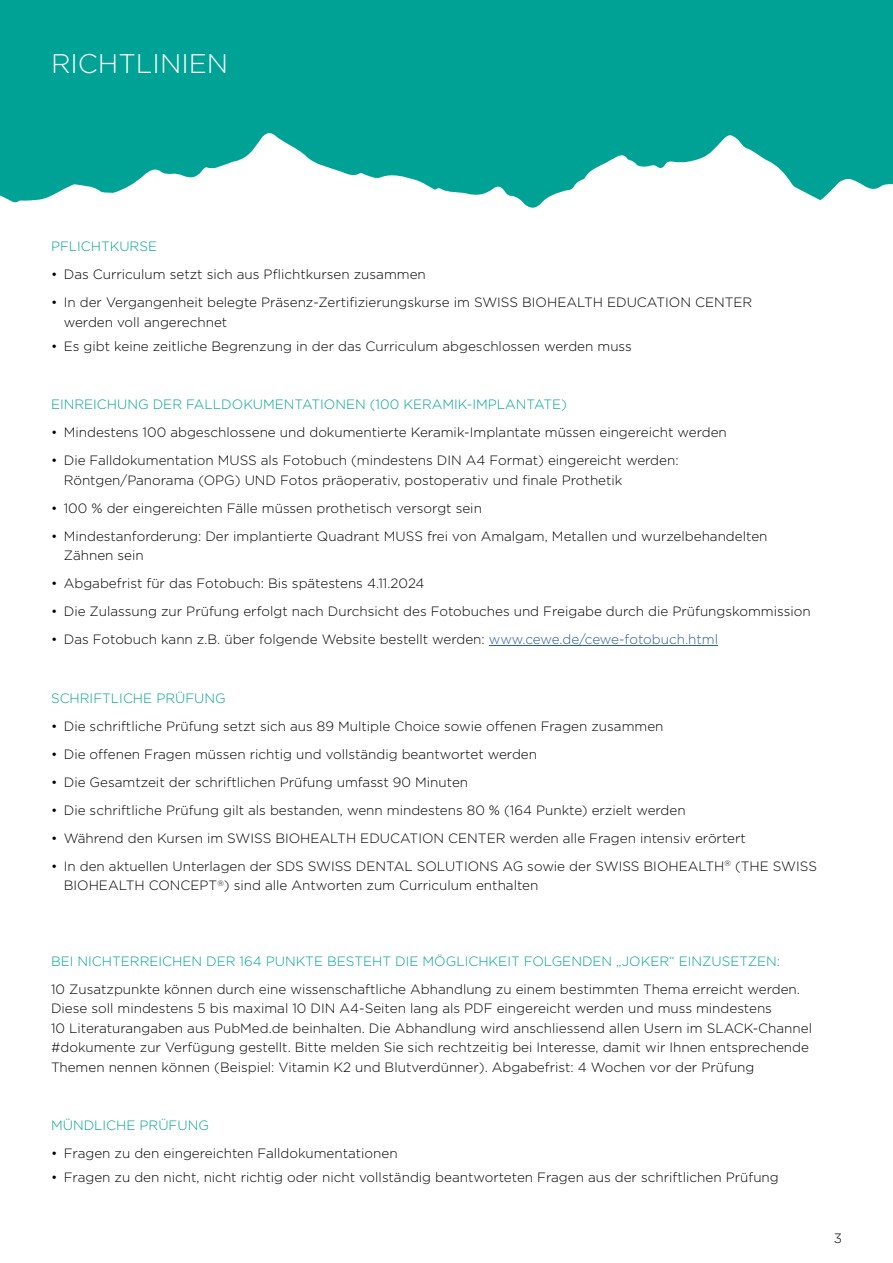
<style>
.page{position:relative;width:893px;height:1263px;background:#fff}
.page>*{position:absolute;margin:0;border:0;box-sizing:border-box;transform-origin:0 0}
.t1{font:300 27px "Gotham";color:#fff}
.t2{font:300 13.5px/19.5px "Gotham";color:#000}
.t3{font:300 13.5px "Gotham";color:#00a295}
.s1{color:#275b9b}
</style>
<div class="page">
<div style="left:0;top:0;width:893px;height:240px;background:#00a295"></div>
<svg style="left:0;top:133px;width:893px;height:79px"></svg>
<div style="left:0;top:212px;width:893px;height:346px;background:#fff"></div>
<hr style="left:489px;top:645px;width:229px;height:1px;background:#275b9b">
<h1 class="t1" style="left:51px;top:46px;width:179px">RICHTLINIEN</h1>
<p class="t3" style="left:51px;top:238px;width:108px">PFLICHTKURSE</p>
<p class="t2" style="left:51px;top:264px;width:376px">• Das Curriculum setzt sich aus Pflichtkursen zusammen</p>
<p class="t2" style="left:64px;top:292px;width:690px;text-indent:-13px">• In der Vergangenheit belegte Präsenz-Zertifizierungskurse im SWISS BIOHEALTH EDUCATION CENTER werden voll angerechnet</p>
<p class="t2" style="left:51px;top:336px;width:582px">• Es gibt keine zeitliche Begrenzung in der das Curriculum abgeschlossen werden muss</p>
<p class="t3" style="left:51px;top:396px;width:518px">EINREICHUNG DER FALLDOKUMENTATIONEN (100 KERAMIK-IMPLANTATE)</p>
<p class="t2" style="left:51px;top:422px;width:677px">• Mindestens 100 abgeschlossene und dokumentierte Keramik-Implantate müssen eingereicht werden</p>
<p class="t2" style="left:64px;top:450px;width:616px;text-indent:-13px">• Die Falldokumentation MUSS als Fotobuch (mindestens DIN A4 Format) eingereicht werden:<br>Röntgen/Panorama (OPG) UND Fotos präoperativ, postoperativ und finale Prothetik</p>
<p class="t2" style="left:51px;top:498px;width:432px">• 100 % der eingereichten Fälle müssen prothetisch versorgt sein</p>
<p class="t2" style="left:64px;top:526px;width:705px;text-indent:-13px">• Mindestanforderung: Der implantierte Quadrant MUSS frei von Amalgam, Metallen und wurzelbehandelten<br>Zähnen sein</p>
<p class="t2" style="left:51px;top:573px;width:375px">• Abgabefrist für das Fotobuch: Bis spätestens 4.11.2024</p>
<p class="t2" style="left:51px;top:601px;width:761px">• Die Zulassung zur Prüfung erfolgt nach Durchsicht des Fotobuches und Freigabe durch die Prüfungskommission</p>
<p class="t2" style="left:51px;top:629px;width:668px">• Das Fotobuch kann z.B. über folgende Website bestellt werden: <span class="s1">www.cewe.de/cewe-fotobuch.html</span></p>
<p class="t3" style="left:51px;top:689px;width:176px">SCHRIFTLICHE PRÜFUNG</p>
<p class="t2" style="left:51px;top:716px;width:614px">• Die schriftliche Prüfung setzt sich aus 89 Multiple Choice sowie offenen Fragen zusammen</p>
<p class="t2" style="left:51px;top:744px;width:488px">• Die offenen Fragen müssen richtig und vollständig beantwortet werden</p>
<p class="t2" style="left:51px;top:772px;width:419px">• Die Gesamtzeit der schriftlichen Prüfung umfasst 90 Minuten</p>
<p class="t2" style="left:51px;top:800px;width:636px">• Die schriftliche Prüfung gilt als bestanden, wenn mindestens 80 % (164 Punkte) erzielt werden</p>
<p class="t2" style="left:51px;top:828px;width:696px">• Während den Kursen im SWISS BIOHEALTH EDUCATION CENTER werden alle Fragen intensiv erörtert</p>
<p class="t2" style="left:64px;top:856px;width:755px;text-indent:-13px">• In den aktuellen Unterlagen der SDS SWISS DENTAL SOLUTIONS AG sowie der SWISS BIOHEALTH<sup>®</sup> (THE SWISS<br>BIOHEALTH CONCEPT<sup>®</sup>) sind alle Antworten zum Curriculum enthalten</p>
<p class="t3" style="left:51px;top:952px;width:731px">BEI NICHTERREICHEN DER 164 PUNKTE BESTEHT DIE MÖGLICHKEIT FOLGENDEN „JOKER“ EINZUSETZEN:</p>
<p class="t2" style="left:51px;top:979px;width:762px">10 Zusatzpunkte können durch eine wissenschaftliche Abhandlung zu einem bestimmten Thema erreicht werden.<br>Diese soll mindestens 5 bis maximal 10 DIN A4-Seiten lang als PDF eingereicht werden und muss mindestens<br>10 Literaturangaben aus PubMed.de beinhalten. Die Abhandlung wird anschliessend allen Usern im SLACK-Channel #dokumente zur Verfügung gestellt. Bitte melden Sie sich rechtzeitig bei Interesse, damit wir Ihnen entsprechende Themen nennen können (Beispiel: Vitamin K2 und Blutverdünner). Abgabefrist: 4 Wochen vor der Prüfung</p>
<p class="t3" style="left:51px;top:1117px;width:159px">MÜNDLICHE PRÜFUNG</p>
<p class="t2" style="left:51px;top:1143px;width:348px">• Fragen zu den eingereichten Falldokumentationen</p>
<p class="t2" style="left:51px;top:1167px;width:729px">• Fragen zu den nicht, nicht richtig oder nicht vollständig beantworteten Fragen aus der schriftlichen Prüfung</p>
<p class="t2" style="left:834px;top:1228px;width:10px">3</p>
</div>
